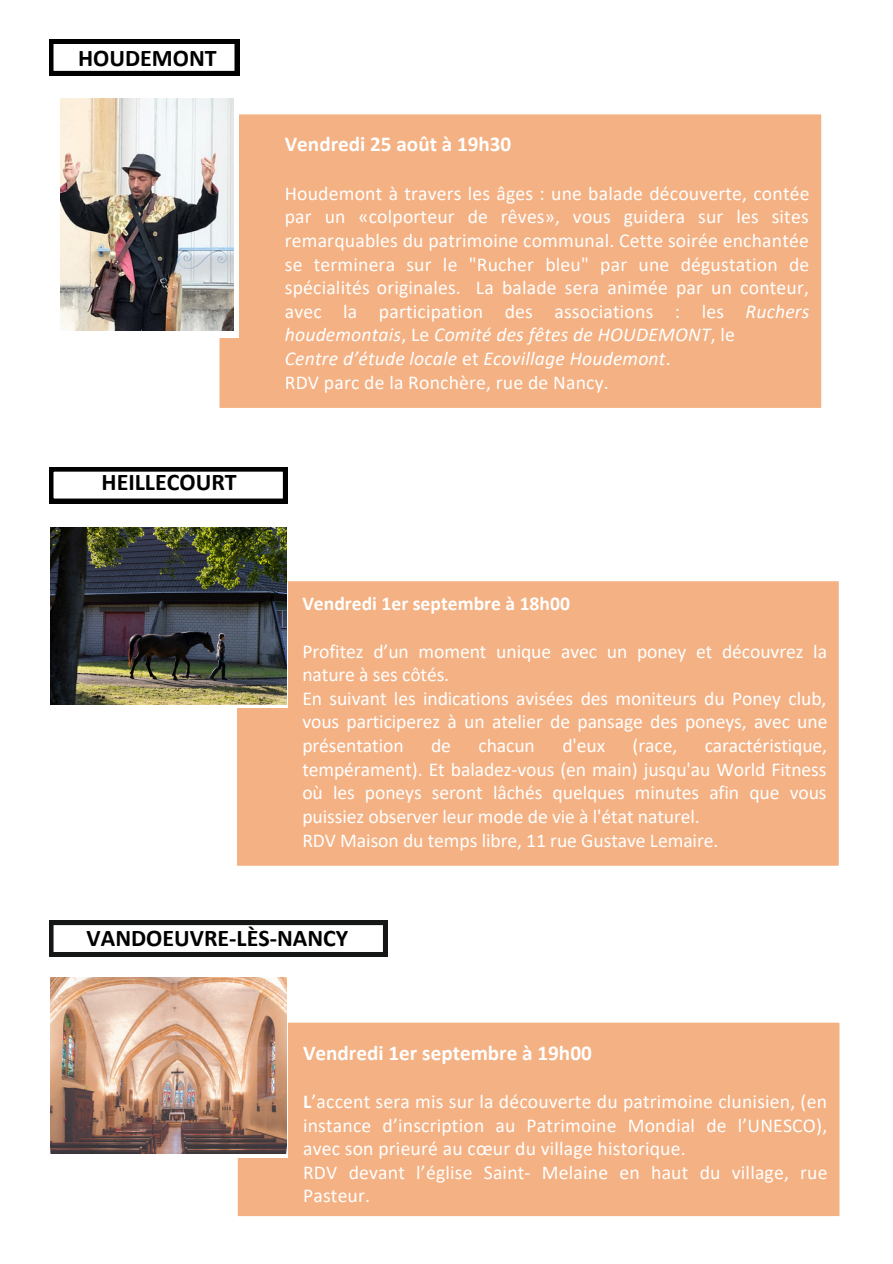
<style>
.page{position:relative;width:893px;height:1264px;background:#fff}
.page>*{position:absolute;margin:0;border:0;box-sizing:border-box;transform-origin:0 0}
.t1{font:700 24px "Calibri";color:#000}
.t2{font:700 21.15px "Calibri";color:#fff}
.t3{font:19.65px/23.5px "Calibri";letter-spacing:-.005em;color:#fff;text-align:justify}
.t4{font:italic 19.65px "Calibri";letter-spacing:.01em;color:#fff}
.t5{font:700 19.65px "Calibri";color:#fff}
.s1{font-style:italic}
.s2{font-style:normal}
.s3{font-weight:700}
</style>
<div class="page">
<div style="left:237px;top:581px;width:602px;height:285px;background:#f4b183"></div>
<div style="left:49px;top:525px;width:238px;height:182px;background:linear-gradient(to right,#fff,#fff)"></div>
<div style="left:302px;top:595px;width:484px;height:170px;background:#f4b183"></div>
<div style="left:237px;top:1022px;width:603px;height:195px;background:#f4b183"></div>
<svg style="left:50px;top:977px;width:237px;height:180px"></svg>
<svg style="left:49px;top:467px;width:238px;height:36px"></svg>
<img style="left:51px;top:527px;width:235px;height:177px">
<svg style="left:49px;top:920px;width:338px;height:36px"></svg>
<img style="left:51px;top:977px;width:235px;height:176px">
<div style="left:219px;top:114px;width:603px;height:294px;background:#f4b183"></div>
<div style="left:56px;top:95px;width:183px;height:242px;background:#fff"></div>
<svg style="left:49px;top:39px;width:190px;height:36px"></svg>
<img style="left:60px;top:99px;width:174px;height:231px">
<p class="t1" style="left:78px;top:48px;width:140px">HOUDEMONT</p>
<p class="t1" style="left:101px;top:472px;width:137px">HEILLECOURT</p>
<p class="t2" style="left:285px;top:135px;width:228px">Vendredi 25 août à 19h30</p>
<p class="t3" style="left:285px;top:183px;width:526px">Houdemont à travers les âges : une balade découverte, contée par un «colporteur de rêves», vous guidera sur les sites remarquables du patrimoine communal. Cette soirée enchantée se terminera sur le "Rucher bleu" par une dégustation de spécialités originales. La balade sera animée par un conteur, avec la participation des associations : les <span class="s1">Ruchers houdemontais</span>, Le <span class="s1">Comité des fêtes de HOUDEMONT</span>, le</p>
<p class="t4" style="left:285px;top:350px;width:387px">Centre d’étude locale <span class="s2">et</span> Ecovillage Houdemont<span class="s2">.</span></p>
<p class="t3" style="left:285px;top:372px;width:325px">RDV parc de la Ronchère, rue de Nancy.</p>
<p class="t5" style="left:302px;top:595px;width:269px">Vendredi 1er septembre à 18h00</p>
<p class="t3" style="left:302px;top:641px;width:526px">Profitez d’un moment unique avec un poney et découvrez la nature à ses côtés.</p>
<p class="t3" style="left:302px;top:688px;width:526px">En suivant les indications avisées des moniteurs du Poney club, vous participerez à un atelier de pansage des poneys, avec une présentation</p>
<p class="t3" style="left:431px;top:735px;width:21px">de</p>
<p class="t3" style="left:478px;top:735px;width:58px">chacun</p>
<p class="t3" style="left:562px;top:735px;width:44px">d'eux</p>
<p class="t3" style="left:632px;top:735px;width:46px">(race,</p>
<p class="t3" style="left:302px;top:735px;width:526px;text-indent:402px">caractéristique, tempérament). Et baladez-vous (en main) jusqu'au World Fitness où les poneys seront lâchés quelques minutes afin que vous puissiez observer leur mode de vie à l'état naturel.</p>
<p class="t3" style="left:302px;top:829px;width:417px">RDV Maison du temps libre, 11 rue Gustave Lemaire.</p>
<p class="t1" style="left:87px;top:928px;width:263px">VANDOEUVRE-LÈS-NANCY</p>
<p class="t2" style="left:303px;top:1043px;width:290px">Vendredi 1er septembre à 19h00</p>
<p class="t3" style="left:303px;top:1091px;width:525px"><span class="s3">L</span>’accent sera mis sur la découverte du patrimoine clunisien, (en instance d’inscription au Patrimoine Mondial de l’UNESCO), avec son prieuré au cœur du village historique.</p>
<p class="t3" style="left:303px;top:1162px;width:526px">RDV devant l’église Saint- Melaine en haut du village, rue<br>Pasteur.</p>
</div>
